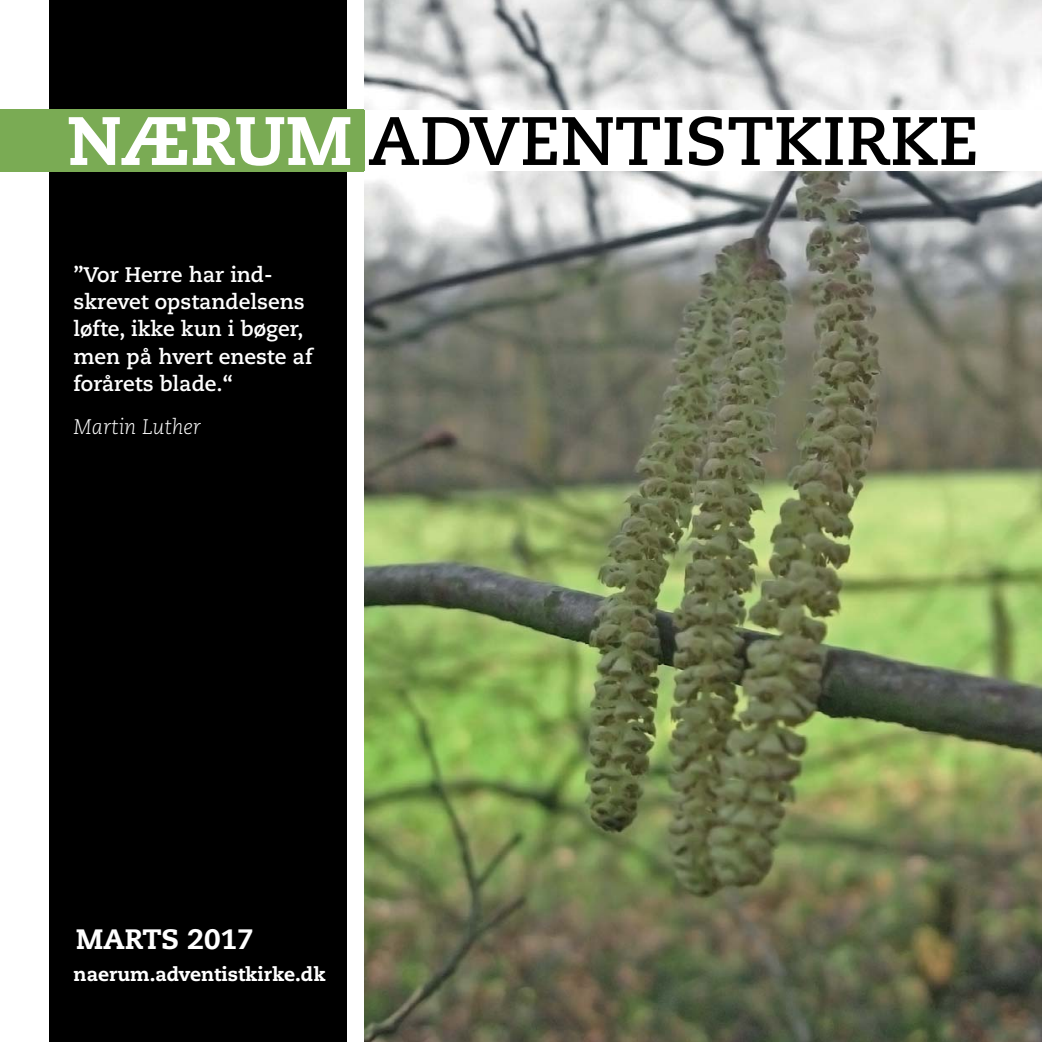
<style>
.page{position:relative;width:1042px;height:1042px;background:#fff}
.page>*{position:absolute;margin:0;border:0;box-sizing:border-box;transform-origin:0 0}
.t1{font:700 68.25px "Caecilia LT Std";color:#000}
.t2{font:800 28px "Caecilia LT Std";color:#fff}
.t3{font:700 21px/27.1px "Caecilia LT Std";color:#fff}
.t4{font:italic 300 21px "Caecilia LT Std";color:#fff}
.t5{font:800 19.25px "Caecilia LT Std";color:#fff}
.s1{font-weight:800;color:#fff}
</style>
<div class="page">
<div style="left:50px;top:0;width:297px;height:1042px;background:#000"></div>
<div style="left:0;top:109px;width:364px;height:63px;background:#7aab54"></div>
<img style="left:364px;top:172px;width:678px;height:870px">
<img style="left:364px;top:0;width:678px;height:109px">
<h1 class="t1" style="left:68px;top:107px;width:912px"><span class="s1">NÆRUM</span> ADVENTISTKIRKE</h1>
<p class="t3" style="left:74px;top:262px;width:240px">”Vor Herre har ind&shy;skrevet opstandelsens løfte, ikke kun i bøger, men på hvert eneste af forårets blade.“</p>
<p class="t4" style="left:74px;top:416px;width:129px">Martin Luther</p>
<h2 class="t2" style="left:76px;top:925px;width:179px">MARTS 2017</h2>
<p class="t5" style="left:74px;top:965px;width:253px">naerum.adventistkirke.dk</p>
</div>
